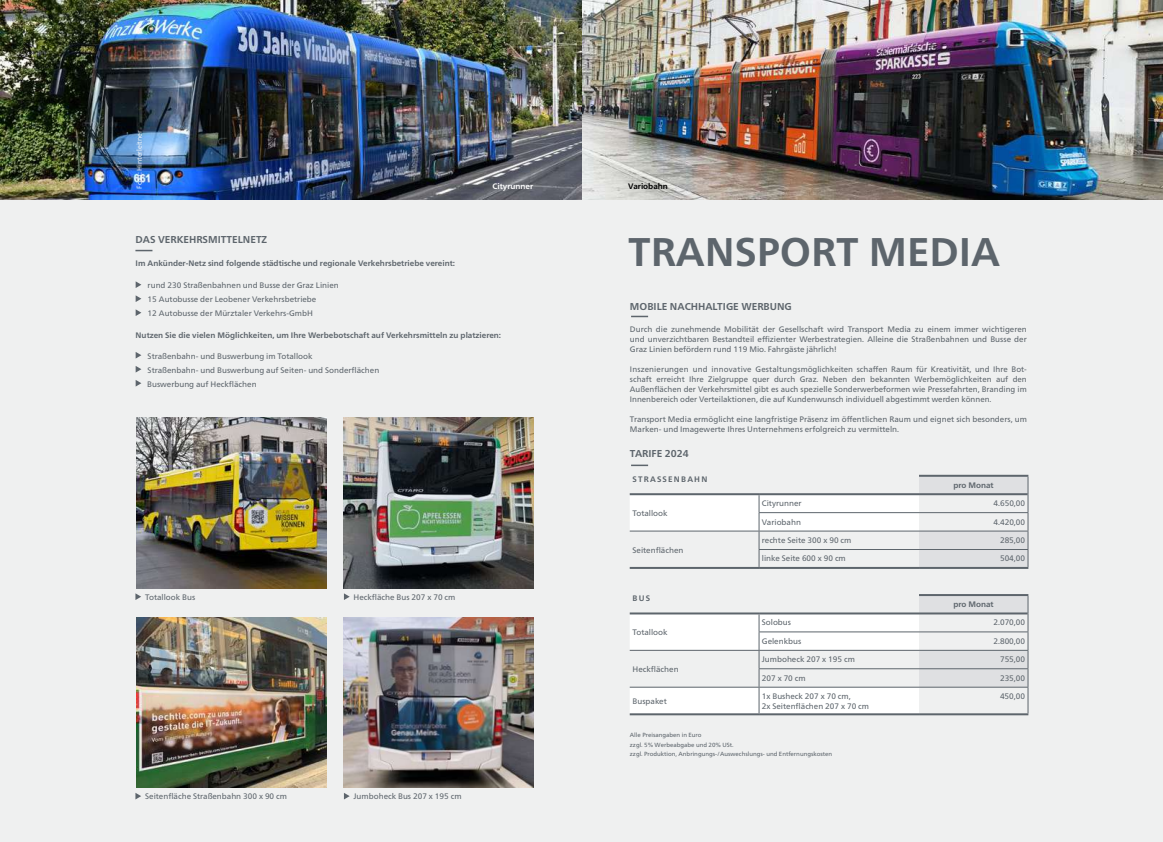
<style>
.page{position:relative;width:1163px;height:842px;background:#fff}
.page>*{position:absolute;margin:0;border:0;box-sizing:border-box;transform-origin:0 0}
.t1{font:700 40px "Frutiger Neue LT Pro";color:#5d656c}
.t2{font:700 10px "Frutiger Neue LT Pro";color:#5d656c}
.t3{font:8px/10px "Frutiger Neue LT Pro";color:#5d656c}
.t4{font:700 8px "Frutiger Neue LT Pro";color:#5d656c}
.t5{font:700 8px "Frutiger Neue LT Pro";letter-spacing:.15em;color:#5d656c}
.t6{font:700 8px "Frutiger Neue LT Pro";color:#fff}
.t7{font:700 8px "Frutiger Neue LT Pro";color:#000}
.t8{font:7px "Frutiger Neue LT Pro";color:#fff}
.t9{font:6px/9.7px "Frutiger Neue LT Pro";color:#5d656c}
</style>
<div class="page">
<div style="left:581px;top:0;width:581px;height:842px;background:#eff0f0"></div>
<div style="left:0;top:0;width:590px;height:842px;background:#eff0f0"></div>
<svg style="left:581px;top:199px;width:490px;height:517px"></svg>
<svg style="left:629px;top:495px;width:289px;height:218px"></svg>
<div style="left:759px;top:513px;width:159px;height:18px;background:#fff"></div>
<hr style="left:758px;top:512px;width:160px;height:1px;background:#5d656c">
<hr style="left:629px;top:531px;width:130px;height:1px;background:#5d656c">
<svg style="left:758px;top:495px;width:1px;height:72px"></svg>
<hr style="left:629px;top:650px;width:130px;height:1px;background:#5d656c">
<hr style="left:758px;top:668px;width:160px;height:1px;background:#5d656c">
<svg style="left:758px;top:614px;width:1px;height:99px"></svg>
<hr style="left:918px;top:475px;width:110px;height:2px;background:#5d656c">
<hr style="left:759px;top:567px;width:159px;height:2px;background:#5d656c">
<hr style="left:759px;top:612px;width:159px;height:2px;background:#5d656c">
<hr style="left:629px;top:612px;width:130px;height:2px;background:#5d656c">
<hr style="left:629px;top:567px;width:130px;height:2px;background:#5d656c">
<hr style="left:629px;top:493px;width:130px;height:2px;background:#5d656c">
<hr style="left:759px;top:493px;width:159px;height:2px;background:#5d656c">
<hr style="left:758px;top:549px;width:160px;height:1px;background:#5d656c">
<hr style="left:759px;top:531px;width:159px;height:1px;background:#5d656c">
<hr style="left:758px;top:631px;width:160px;height:1px;background:#5d656c">
<hr style="left:759px;top:650px;width:159px;height:1px;background:#5d656c">
<svg style="left:918px;top:476px;width:110px;height:237px"></svg>
<hr style="left:629px;top:687px;width:130px;height:1px;background:#5d656c">
<hr style="left:759px;top:687px;width:159px;height:1px;background:#5d656c">
<hr style="left:918px;top:687px;width:110px;height:1px;background:#5d656c">
<hr style="left:629px;top:713px;width:130px;height:2px;background:#5d656c">
<hr style="left:759px;top:713px;width:159px;height:2px;background:#5d656c">
<hr style="left:918px;top:713px;width:110px;height:2px;background:#5d656c">
<img style="left:0;top:0;width:1162px;height:199px">
<svg style="left:136px;top:281px;width:5px;height:7px"></svg>
<svg style="left:136px;top:295px;width:5px;height:7px"></svg>
<svg style="left:136px;top:309px;width:5px;height:7px"></svg>
<svg style="left:136px;top:352px;width:5px;height:7px"></svg>
<svg style="left:136px;top:366px;width:5px;height:7px"></svg>
<svg style="left:136px;top:380px;width:5px;height:7px"></svg>
<svg style="left:135px;top:250px;width:17px;height:1px"></svg>
<svg style="left:631px;top:465px;width:17px;height:1px"></svg>
<svg style="left:631px;top:316px;width:17px;height:1px"></svg>
<img style="left:136px;top:617px;width:190px;height:170px">
<img style="left:343px;top:617px;width:190px;height:170px">
<img style="left:343px;top:418px;width:190px;height:170px">
<svg style="left:344px;top:593px;width:5px;height:7px"></svg>
<img style="left:136px;top:418px;width:190px;height:170px">
<svg style="left:135px;top:593px;width:6px;height:7px"></svg>
<svg style="left:344px;top:793px;width:5px;height:6px"></svg>
<svg style="left:135px;top:793px;width:6px;height:6px"></svg>
<p class="t8" style="left:135px;top:189px;width:60px;rotate:-90deg">Foto: Hinterleitner</p>
<p class="t6" style="left:492px;top:181px;width:42px">Cityrunner</p>
<p class="t7" style="left:628px;top:181px;width:41px">Variobahn</p>
<p class="t2" style="left:136px;top:234px;width:133px">DAS VERKEHRSMITTELNETZ</p>
<p class="t4" style="left:136px;top:258px;width:321px">Im Ankünder-Netz sind folgende städtische und regionale Verkehrsbetriebe vereint:</p>
<p class="t3" style="left:148px;top:278px;width:192px;line-height:14px">rund 230 Straßenbahnen und Busse der Graz Linien<br>15 Autobusse der Leobener Verkehrsbetriebe<br>12 Autobusse der Mürztaler Verkehrs-GmbH</p>
<p class="t4" style="left:136px;top:330px;width:367px">Nutzen Sie die vielen Möglichkeiten, um Ihre Werbebotschaft auf Verkehrsmitteln zu platzieren:</p>
<p class="t3" style="left:147px;top:349px;width:233px;line-height:14px">Straßenbahn- und Buswerbung im Totallook<br>Straßenbahn- und Buswerbung auf Seiten- und Sonderflächen<br>Buswerbung auf Heckflächen</p>
<h1 class="t1" style="left:628px;top:228px;width:373px">TRANSPORT MEDIA</h1>
<p class="t2" style="left:630px;top:300px;width:163px">MOBILE NACHHALTIGE WERBUNG</p>
<p class="t3" style="left:630px;top:324px;width:398px;text-align:justify">Durch die zunehmende Mobilität der Gesellschaft wird Transport Media zu einem immer wichtigeren und unverzichtbaren Bestandteil effizienter Werbestrategien. Alleine die Straßenbahnen und Busse der Graz Linien befördern rund 119 Mio. Fahrgäste jährlich!</p>
<p class="t3" style="left:630px;top:364px;width:398px;text-align:justify">Inszenierungen und innovative Gestaltungsmöglichkeiten schaffen Raum für Kreativität, und Ihre Bot&shy;schaft erreicht Ihre Zielgruppe quer durch Graz. Neben den bekannten Werbemöglichkeiten auf den Außenflächen der Verkehrsmittel gibt es auch spezielle Sonderwerbeformen wie Pressefahrten, Branding im Innenbereich oder Verteilaktionen, die auf Kundenwunsch individuell abgestimmt werden können.</p>
<p class="t3" style="left:630px;top:414px;width:398px">Transport Media ermöglicht eine langfristige Präsenz im öffentlichen Raum und eignet sich besonders, um<br>Marken- und Imagewerte Ihres Unternehmens erfolgreich zu vermitteln.</p>
<p class="t2" style="left:630px;top:448px;width:60px">TARIFE 2024</p>
<p class="t5" style="left:632px;top:474px;width:76px">STRASSENBAHN</p>
<p class="t4" style="left:953px;top:480px;width:42px">pro Monat</p>
<p class="t3" style="left:632px;top:508px;width:37px">Totallook</p>
<p class="t3" style="left:761px;top:498px;width:41px">Cityrunner</p>
<p class="t3" style="left:993px;top:498px;width:33px">4.650,00</p>
<p class="t3" style="left:761px;top:517px;width:41px">Variobahn</p>
<p class="t3" style="left:993px;top:517px;width:33px">4.420,00</p>
<p class="t3" style="left:632px;top:545px;width:52px">Seitenflächen</p>
<p class="t3" style="left:761px;top:535px;width:91px">rechte Seite 300 x 90 cm</p>
<p class="t3" style="left:999px;top:535px;width:27px">285,00</p>
<p class="t3" style="left:761px;top:553px;width:85px">linke Seite 600 x 90 cm</p>
<p class="t3" style="left:999px;top:553px;width:27px">504,00</p>
<p class="t3" style="left:145px;top:592px;width:52px">Totallook Bus</p>
<p class="t3" style="left:353px;top:592px;width:103px">Heckfläche Bus 207 x 70 cm</p>
<p class="t4" style="left:632px;top:594px;width:19px">BUS</p>
<p class="t4" style="left:953px;top:599px;width:42px">pro Monat</p>
<p class="t3" style="left:632px;top:627px;width:37px">Totallook</p>
<p class="t3" style="left:761px;top:617px;width:31px">Solobus</p>
<p class="t3" style="left:993px;top:617px;width:33px">2.070,00</p>
<p class="t3" style="left:761px;top:636px;width:41px">Gelenkbus</p>
<p class="t3" style="left:993px;top:636px;width:33px">2.800,00</p>
<p class="t3" style="left:632px;top:664px;width:48px">Heckflächen</p>
<p class="t3" style="left:761px;top:654px;width:95px">Jumboheck 207 x 195 cm</p>
<p class="t3" style="left:999px;top:654px;width:27px">755,00</p>
<p class="t3" style="left:761px;top:673px;width:45px">207 x 70 cm</p>
<p class="t3" style="left:999px;top:673px;width:27px">235,00</p>
<p class="t3" style="left:632px;top:696px;width:36px">Buspaket</p>
<p class="t3" style="left:761px;top:691px;width:109px;line-height:9.6px">1x Busheck 207 x 70 cm,<br>2x Seitenflächen 207 x 70 cm</p>
<p class="t3" style="left:999px;top:691px;width:27px">450,00</p>
<p class="t9" style="left:630px;top:730px;width:204px">Alle Preisangaben in Euro<br>zzgl. 5% Werbeabgabe und 20% USt.<br>zzgl. Produktion, Anbringungs-/Auswechslungs- und Entfernungskosten</p>
<p class="t3" style="left:145px;top:791px;width:143px">Seitenfläche Straßenbahn 300 x 90 cm</p>
<p class="t3" style="left:353px;top:791px;width:110px">Jumboheck Bus 207 x 195 cm</p>
</div>
